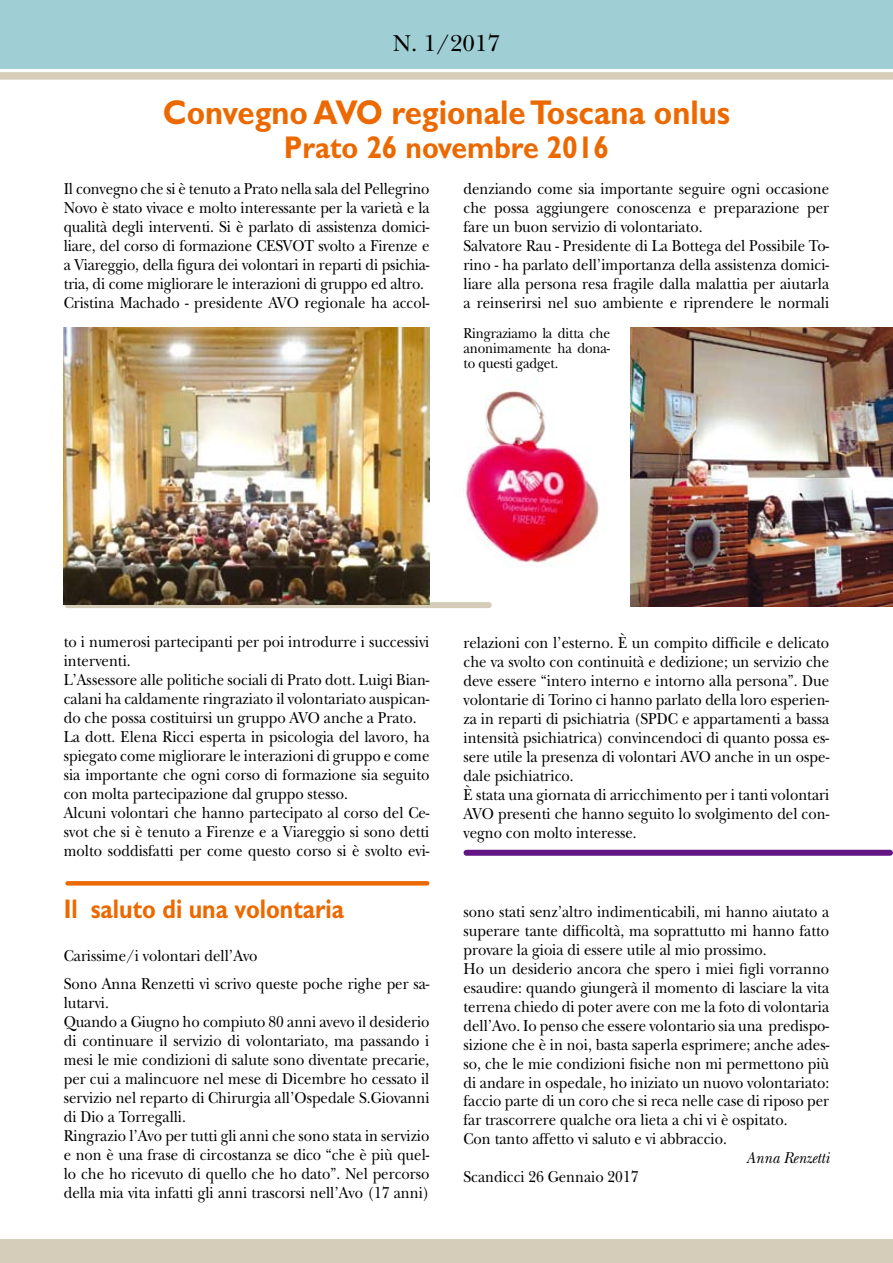
<style>
.page{position:relative;width:893px;height:1263px;background:#fff}
.page>*{position:absolute;margin:0;border:0;box-sizing:border-box;transform-origin:0 0}
.t1{font:700 34.5px "Gill Sans";color:#ec6900;scale:.9 1}
.t2{font:700 31.5px "Gill Sans";color:#ec6900;scale:.9 1}
.t3{font:700 27px "Gill Sans";color:#ec6900;scale:.86 1}
.t4{font:24px "New Baskerville";color:#000}
.t5{font:16.5px/18.9px "New Baskerville";color:#000;scale:.9 1}
.t6{font:italic 16.5px "New Baskerville";color:#000;scale:.9 1}
.t7{font:15px/15px "New Baskerville";letter-spacing:-.01em;color:#000;text-align:justify;scale:.9 1}
</style>
<div class="page">
<div style="left:0;top:0;width:893px;height:68px;background:#9fcfd4"></div>
<div style="left:0;top:72px;width:893px;height:8px;background:#d5cdb9"></div>
<div style="left:0;top:1240px;width:893px;height:23px;background:#d5cdb9"></div>
<svg style="left:68px;top:881px;width:359px;height:4px"></svg>
<div style="left:466px;top:850px;width:424px;height:6px;background:#641585"></div>
<div style="left:68px;top:602px;width:421px;height:6px;background:#d5cdb9"></div>
<img style="left:64px;top:327px;width:365px;height:278px">
<img style="left:631px;top:327px;width:262px;height:280px">
<img style="left:465px;top:391px;width:134px;height:176px">
<h3 class="t4" style="left:393px;top:29px;width:109px">N. 1/2017</h3>
<h1 class="t1" style="left:163px;top:92px;width:632px">Convegno AVO regionale Toscana onlus</h1>
<h2 class="t2" style="left:284px;top:129px;width:363px">Prato 26 novembre 2016</h2>
<p class="t5" style="left:64px;top:179px;width:408px">Il convegno che si è tenuto a Prato nella sala del Pellegrino Novo è stato vivace e molto interessante per la varietà e la qualità degli interventi. Si è parlato di assistenza domici&shy;liare, del corso di formazione CESVOT svolto a Firenze e a Viareggio, della figura dei volontari in reparti di psichia&shy;tria, di come migliorare le interazioni di gruppo ed altro.<br>Cristina Machado - presidente AVO regionale ha accol-</p>
<p class="t5" style="left:463px;top:179px;width:408px">denziando come sia importante seguire ogni occasione che possa aggiungere conoscenza e preparazione per fare un buon servizio di volontariato.<br>Salvatore Rau - Presidente di La Bottega del Possibile To&shy;rino - ha parlato dell’importanza della assistenza domici&shy;liare alla persona resa fragile dalla malattia per aiutarla a reinserirsi nel suo ambiente e riprendere le normali</p>
<p class="t7" style="left:463px;top:326px;width:165px">Ringraziamo la ditta che anonimamente ha dona&shy;to questi gadget.</p>
<p class="t5" style="left:64px;top:632px;width:408px">to i numerosi partecipanti per poi introdurre i successivi interventi.<br>L’Assessore alle politiche sociali di Prato dott. Luigi Bian&shy;calani ha caldamente ringraziato il volontariato auspican&shy;do che possa costituirsi un gruppo AVO anche a Prato.<br>La dott. Elena Ricci esperta in psicologia del lavoro, ha spiegato come migliorare le interazioni di gruppo e come sia importante che ogni corso di formazione sia seguito con molta partecipazione dal gruppo stesso.<br>Alcuni volontari che hanno partecipato al corso del Ce&shy;svot che si è tenuto a Firenze e a Viareggio si sono detti molto soddisfatti per come questo corso si è svolto evi-</p>
<h3 class="t3" style="left:64px;top:893px;width:328px">Il saluto di una volontaria</h3>
<p class="t5" style="left:64px;top:942px;width:408px;line-height:27.5px">Carissime/i volontari dell’Avo<br>Sono Anna Renzetti vi scrivo queste poche righe per sa-</p>
<p class="t5" style="left:64px;top:993px;width:408px">lutarvi.<br>Quando a Giugno ho compiuto 80 anni avevo il desiderio di continuare il servizio di volontariato, ma passando i mesi le mie condizioni di salute sono diventate precarie, per cui a malincuore nel mese di Dicembre ho cessato il servizio nel reparto di Chirurgia all’Ospedale S.Giovanni di Dio a Torregalli.<br>Ringrazio l’Avo per tutti gli anni che sono stata in servizio e non è una frase di circostanza se dico “che è più quel&shy;lo che ho ricevuto di quello che ho dato”. Nel percorso della mia vita infatti gli anni trascorsi nell’Avo (17 anni)</p>
<p class="t5" style="left:463px;top:633px;width:408px">relazioni con l’esterno. È un compito difficile e delicato che va svolto con continuità e dedizione; un servizio che deve essere “intero interno e intorno alla persona”. Due volontarie di Torino ci hanno parlato della loro esperien&shy;za in reparti di psichiatria (SPDC e appartamenti a bassa intensità psichiatrica) convincendoci di quanto possa es&shy;sere utile la presenza di volontari AVO anche in un ospe&shy;dale psichiatrico.<br>È stata una giornata di arricchimento per i tanti volontari AVO presenti che hanno seguito lo svolgimento del con&shy;vegno con molto interesse.</p>
<p class="t5" style="left:463px;top:902px;width:408px">sono stati senz’altro indimenticabili, mi hanno aiutato a superare tante difficoltà, ma soprattutto mi hanno fatto provare la gioia di essere utile al mio prossimo.<br>Ho un desiderio ancora che spero i miei figli vorranno esaudire: quando giungerà il momento di lasciare la vita terrena chiedo di poter avere con me la foto di volontaria dell’Avo. Io penso che essere volontario sia una predispo&shy;sizione che è in noi, basta saperla esprimere; anche ades&shy;so, che le mie condizioni fisiche non mi permettono più di andare in ospedale, ho iniziato un nuovo volontariato: faccio parte di un coro che si reca nelle case di riposo per far trascorrere qualche ora lieta a chi vi è ospitato.<br>Con tanto affetto vi saluto e vi abbraccio.</p>
<p class="t6" style="left:746px;top:1148px;width:94px">Anna Renzetti</p>
<p class="t5" style="left:463px;top:1168px;width:196px">Scandicci 26 Gennaio 2017</p>
</div>
